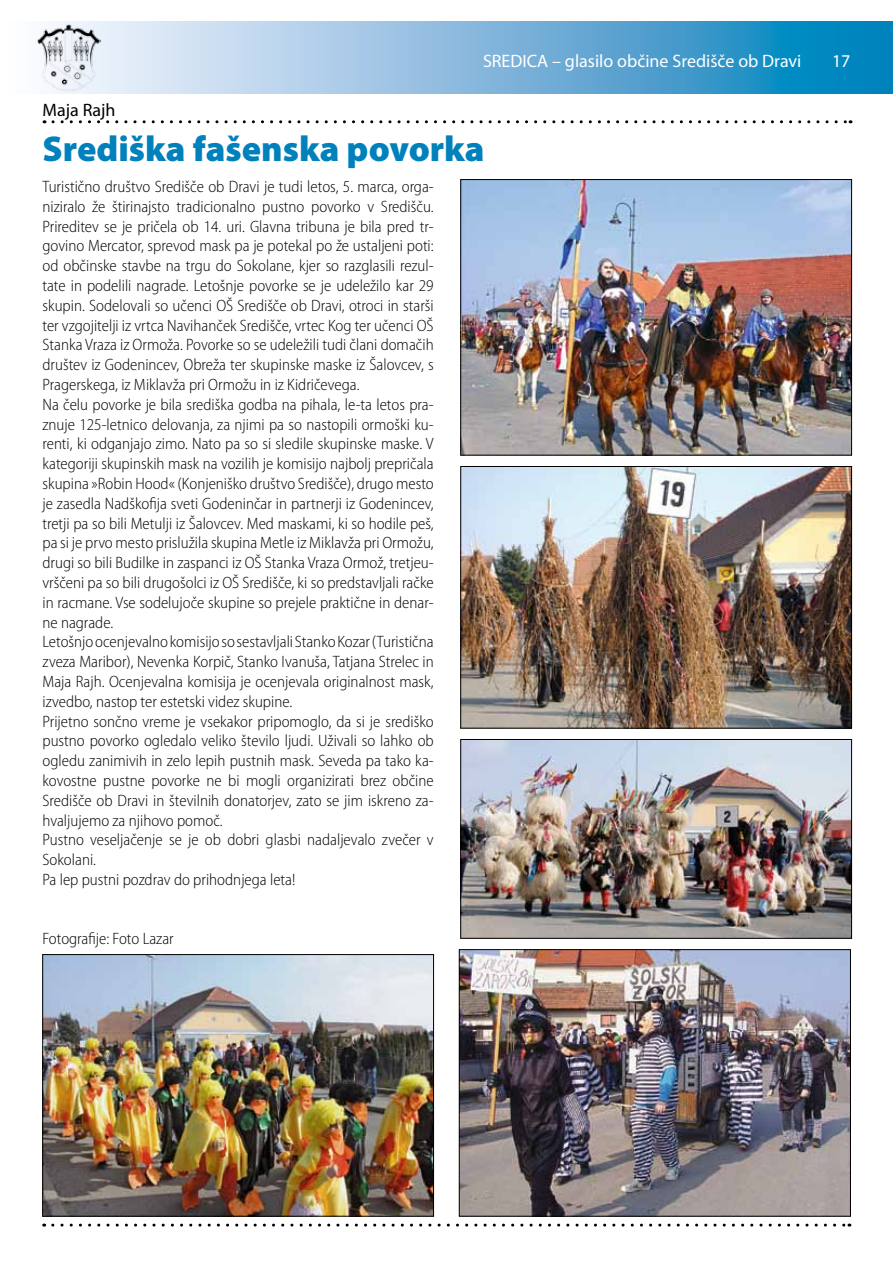
<style>
.page{position:relative;width:893px;height:1263px;background:#fff}
.page>*{position:absolute;margin:0;border:0;box-sizing:border-box;transform-origin:0 0}
.t1{font:900 36px "Myriad Pro";color:#0081bb}
.t2{font:18px "Myriad Pro";color:#fff}
.t3{font:18px "Myriad Pro";color:#000}
.t4{font:300 semi-condensed 16.5px/19.8px "Myriad Pro";color:#000}
</style>
<div class="page">
<svg style="left:54px;top:21px;width:839px;height:73px;background:#78b5da"></svg>
<img style="left:37px;top:24px;width:64px;height:67px">
<svg style="left:53px;top:1223px;width:797px;height:3px"></svg>
<svg style="left:53px;top:120px;width:798px;height:3px"></svg>
<img style="left:44px;top:956px;width:388px;height:258px">
<div style="left:42px;top:954px;width:392px;height:262px;border:1px solid #000"></div>
<img style="left:462px;top:181px;width:388px;height:272px">
<div style="left:460px;top:179px;width:392px;height:276px;border:1px solid #000"></div>
<img style="left:462px;top:468px;width:388px;height:258px">
<div style="left:460px;top:466px;width:392px;height:262px;border:1px solid #000"></div>
<img style="left:462px;top:741px;width:388px;height:196px">
<div style="left:460px;top:739px;width:392px;height:200px;border:1px solid #000"></div>
<img style="left:461px;top:951px;width:388px;height:263px">
<div style="left:459px;top:949px;width:392px;height:267px;border:1px solid #000"></div>
<p class="t3" style="left:43px;top:99px;width:75px">Maja Rajh</p>
<p class="t2" style="left:483px;top:50px;width:320px">SREDICA – glasilo občine Središče ob Dravi</p>
<p class="t2" style="left:832px;top:50px;width:20px">17</p>
<h1 class="t1" style="left:43px;top:129px;width:444px">Središka fašenska povorka</h1>
<p class="t4" style="left:43px;top:177px;width:393px">Turistično društvo Središče ob Dravi je tudi letos, 5. marca, orga&shy;niziralo že štirinajsto tradicionalno pustno povorko v Središču.<br>Prireditev se je pričela ob 14. uri. Glavna tribuna je bila pred tr&shy;govino Mercator, sprevod mask pa je potekal po že ustaljeni poti: od občinske stavbe na trgu do Sokolane, kjer so razglasili rezul&shy;tate in podelili nagrade. Letošnje povorke se je udeležilo kar 29 skupin. Sodelovali so učenci OŠ Središče ob Dravi, otroci in starši ter vzgojitelji iz vrtca Navihanček Središče, vrtec Kog ter učenci OŠ Stanka Vraza iz Ormoža. Povorke so se udeležili tudi člani domačih društev iz Godenincev, Obreža ter skupinske maske iz Šalovcev, s Pragerskega, iz Miklavža pri Ormožu in iz Kidričevega.<br>Na čelu povorke je bila središka godba na pihala, le-ta letos pra&shy;znuje 125-letnico delovanja, za njimi pa so nastopili ormoški ku&shy;renti, ki odganjajo zimo. Nato pa so si sledile skupinske maske. V kategoriji skupinskih mask na vozilih je komisijo najbolj prepričala skupina »Robin Hood« (Konjeniško društvo Središče), drugo mesto je zasedla Nadškofija sveti Godeninčar in partnerji iz Godenincev, tretji pa so bili Metulji iz Šalovcev. Med maskami, ki so hodile peš, pa si je prvo mesto prislužila skupina Metle iz Miklavža pri Ormožu, drugi so bili Budilke in zaspanci iz OŠ Stanka Vraza Ormož, tretjeu&shy;vrščeni pa so bili drugošolci iz OŠ Središče, ki so predstavljali račke in racmane. Vse sodelujoče skupine so prejele praktične in denar&shy;ne nagrade.<br>Letošnjo ocenjevalno komisijo so sestavljali Stanko Kozar (Turistična zveza Maribor), Nevenka Korpič, Stanko Ivanuša, Tatjana Strelec in Maja Rajh. Ocenjevalna komisija je ocenjevala originalnost mask, izvedbo, nastop ter estetski videz skupine.<br>Prijetno sončno vreme je vsekakor pripomoglo, da si je središko pustno povorko ogledalo veliko število ljudi. Uživali so lahko ob ogledu zanimivih in zelo lepih pustnih mask. Seveda pa tako ka&shy;kovostne pustne povorke ne bi mogli organizirati brez občine Središče ob Dravi in številnih donatorjev, zato se jim iskreno za&shy;hvaljujemo za njihovo pomoč.<br>Pustno veseljačenje se je ob dobri glasbi nadaljevalo zvečer v Sokolani.<br>Pa lep pustni pozdrav do prihodnjega leta!</p>
<p class="t4" style="left:43px;top:929px;width:133px">Fotografije: Foto Lazar</p>
</div>
